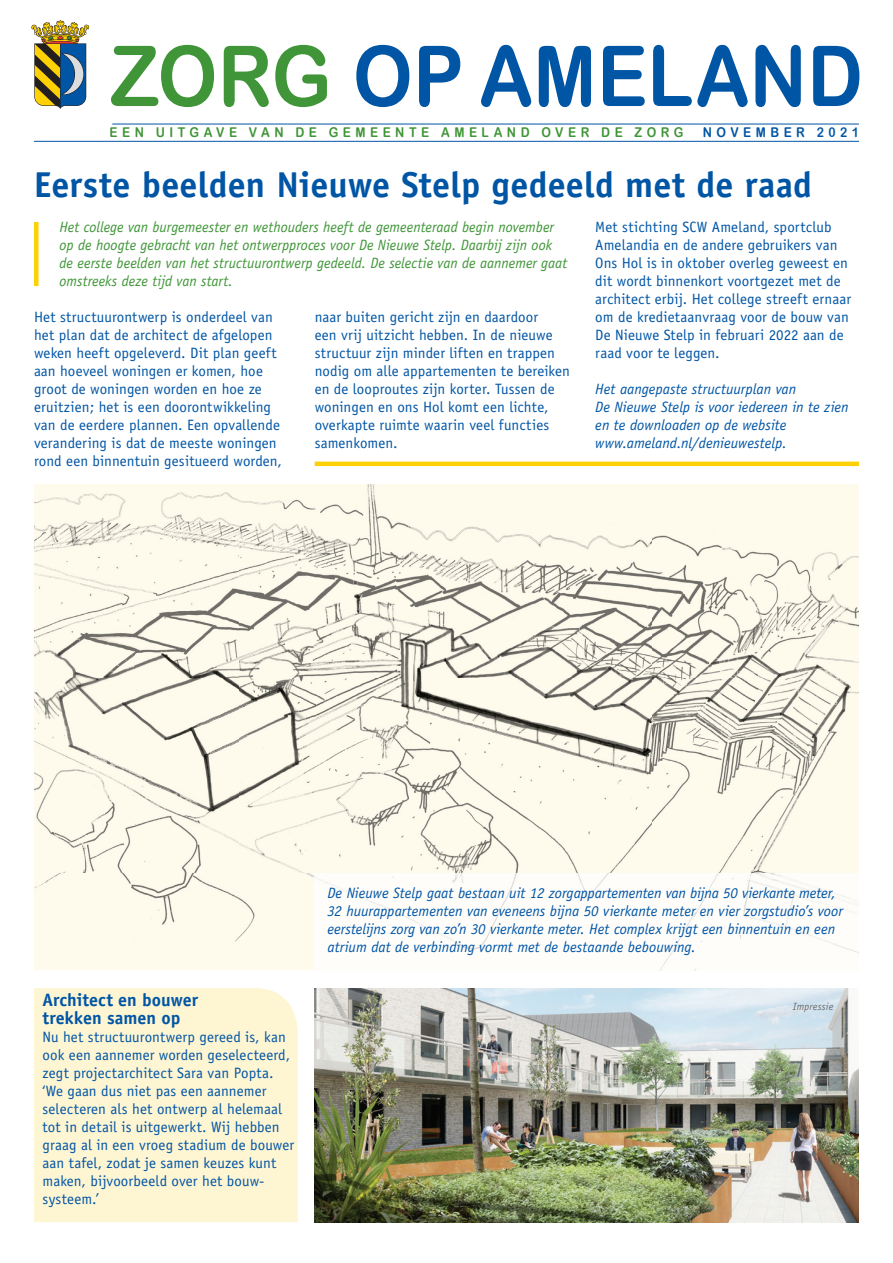
<style>
.page{position:relative;width:893px;height:1263px;background:#fff}
.page>*{position:absolute;margin:0;border:0;box-sizing:border-box;transform-origin:0 0}
.t1{font:84px "Arial Rounded MT Bold";color:#0155a5;scale:.9 1}
.t2{font:700 36px "Officina Sans";letter-spacing:.005em;color:#0155a5}
.t3{font:700 18px/18px "Officina Sans";color:#0155a5}
.t4{font:15px/18px "Officina Sans";letter-spacing:.005em;color:#0155a5}
.t5{font:italic 15px/18px "Officina Sans";color:#0155a5}
.t6{font:italic 15px/18px "Officina Sans";color:#3f9537}
.t7{font:13.5px "Arial Rounded MT Bold";letter-spacing:.365em;color:#3f9537;scale:.9 1}
.t8{font:13.5px "Arial Rounded MT Bold";letter-spacing:.365em;color:#0155a5;scale:.9 1}
.t9{font:italic 10.5px "Officina Sans";letter-spacing:.015em;color:#6c6d70}
.s1{color:#3f9537}
</style>
<div class="page">
<div style="left:34px;top:988px;width:264px;height:234px;background:#fef5d2"></div>
<svg style="left:31px;top:20px;width:58px;height:89px"></svg>
<hr style="left:112px;top:124px;width:747px;height:1px;background:#0155a5">
<hr style="left:34px;top:141px;width:825px;height:1px;background:#0155a5">
<div style="left:34px;top:222px;width:5px;height:64px;background:#fed105"></div>
<hr style="left:315px;top:462px;width:544px;height:4px;background:#fed105">
<img style="left:34px;top:484px;width:825px;height:486px">
<img style="left:315px;top:988px;width:544px;height:234px">
<img style="left:315px;top:874px;width:544px;height:96px">
<h1 class="t1" style="left:111px;top:27px;width:838px"><span class="s1">ZORG</span> OP AMELAND</h1>
<p class="t7" style="left:110px;top:124px;width:639px">EEN UITGAVE VAN DE GEMEENTE AMELAND OVER DE ZORG</p>
<p class="t8" style="left:703px;top:124px;width:175px">NOVEMBER 2021</p>
<h2 class="t2" style="left:34px;top:163px;width:779px">Eerste beelden Nieuwe Stelp gedeeld met de raad</h2>
<p class="t4" style="left:595px;top:218px;width:257px">Met stichting SCW Ameland, sportclub Amelandia en de andere gebruikers van Ons Hol is in oktober overleg geweest en dit wordt binnenkort voortgezet met de architect erbij. Het college streeft ernaar om de kredietaanvraag voor de bouw van De Nieuwe Stelp in februari 2022 aan de raad voor te leggen.</p>
<p class="t5" style="left:595px;top:380px;width:255px">Het aangepaste structuurplan van<br>De Nieuwe Stelp is voor iedereen in te zien en te downloaden op de website www.ameland.nl/denieuwestelp.</p>
<p class="t6" style="left:60px;top:218px;width:509px">Het college van burgemeester en wethouders heeft de gemeenteraad begin november op de hoogte gebracht van het ontwerpproces voor De Nieuwe Stelp. Daarbij zijn ook de eerste beelden van het structuurontwerp gedeeld. De selectie van de aannemer gaat omstreeks deze tijd van start.</p>
<p class="t4" style="left:34px;top:308px;width:249px">Het structuurontwerp is onderdeel van het plan dat de architect de afgelopen weken heeft opgeleverd. Dit plan geeft aan hoeveel woningen er komen, hoe groot de woningen worden en hoe ze eruitzien; het is een doorontwikkeling van de eerdere plannen. Een opvallende verandering is dat de meeste woningen rond een binnentuin gesitueerd worden,</p>
<p class="t4" style="left:315px;top:308px;width:257px">naar buiten gericht zijn en daardoor<br>een vrij uitzicht hebben. In de nieuwe structuur zijn minder liften en trappen nodig om alle appartementen te bereiken en de looproutes zijn korter. Tussen de woningen en ons Hol komt een lichte, overkapte ruimte waarin veel functies samenkomen.</p>
<p class="t3" style="left:43px;top:991px;width:157px">Architect en bouwer trekken samen op</p>
<p class="t4" style="left:43px;top:1028px;width:253px">Nu het structuurontwerp gereed is, kan ook een aannemer worden geselecteerd, zegt projectarchitect Sara van Popta. ‘We gaan dus niet pas een aannemer selecteren als het ontwerp al helemaal tot in detail is uitgewerkt. Wij hebben graag al in een vroeg stadium de bouwer aan tafel, zodat je samen keuzes kunt maken, bijvoorbeeld over het bouw&shy;systeem.’</p>
<p class="t5" style="left:327px;top:884px;width:517px">De Nieuwe Stelp gaat bestaan uit 12 zorgappartementen van bijna 50 vierkante meter, 32 huurappartementen van eveneens bijna 50 vierkante meter en vier zorgstudio’s voor eerstelijns zorg van zo’n 30 vierkante meter. Het complex krijgt een binnentuin en een atrium dat de verbinding vormt met de bestaande bebouwing.</p>
<p class="t9" style="left:793px;top:1000px;width:42px">Impressie</p>
</div>
